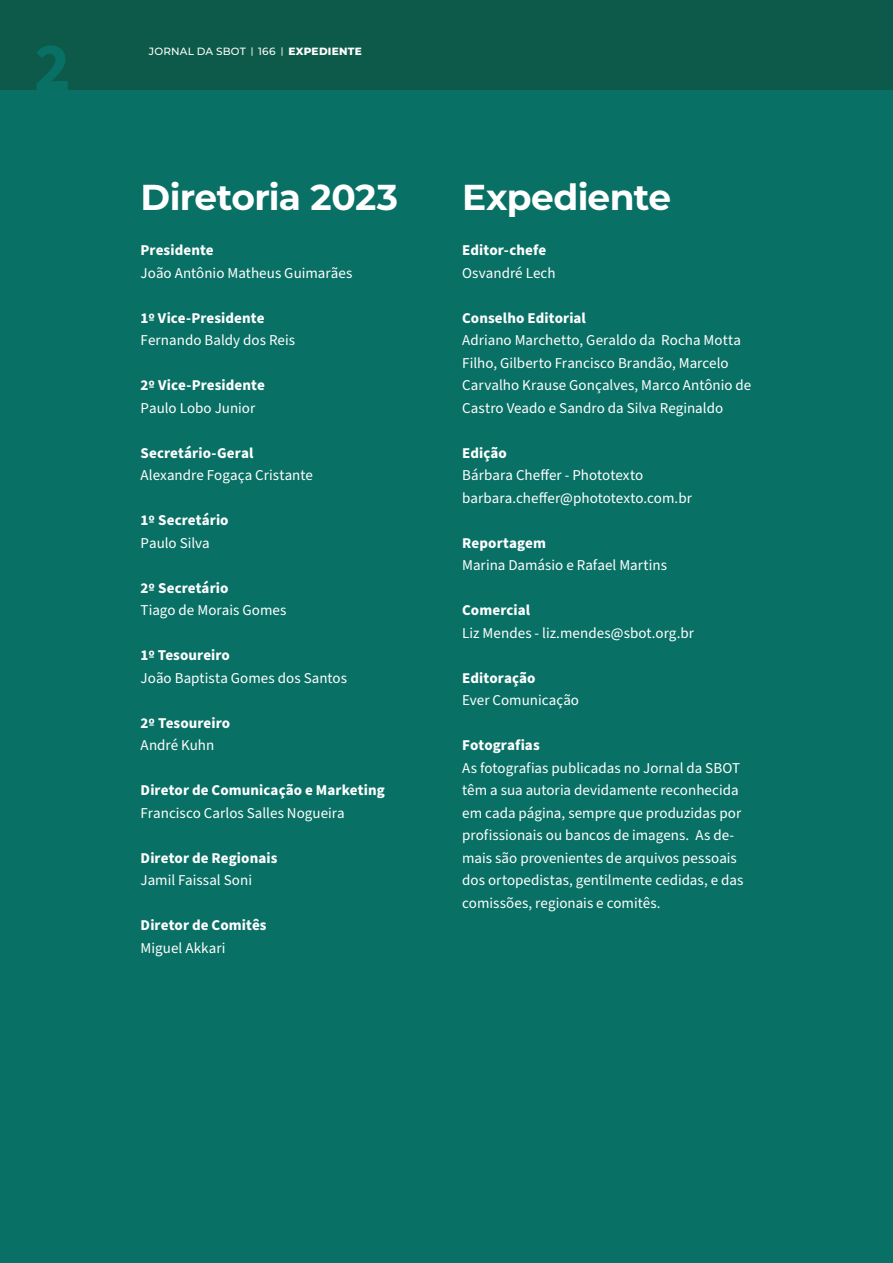
<style>
.page{position:relative;width:893px;height:1263px;background:#097065}
.page>*{position:absolute;margin:0;border:0;box-sizing:border-box;transform-origin:0 0}
.t1{font:700 69px "Source Sans Pro";color:#097065}
.t2{font:700 36px "Montserrat";letter-spacing:-.02em;color:#fff}
.t3{font:15px/22.5px "Source Sans Pro";color:#fff}
.t4{font:700 15px/22.5px "Source Sans Pro";letter-spacing:.005em;color:#fff}
.t5{font:500 10.5px "Montserrat";letter-spacing:.02em;color:#fff}
.s1{font-size:9px}
.s2{font-weight:800}
.s3{font-weight:700}
.s4{font-family:"Calibri";font-weight:700}
.s5{font-family:"Calibri"}
.s6{font-weight:400}
</style>
<div class="page">
<div style="left:0;top:0;width:893px;height:90px;background:#0d5a4b"></div>
<h1 class="t1" style="left:34px;top:20px;width:38px">2</h1>
<p class="t5" style="left:149px;top:44px;width:214px">JORNAL DA SBOT <span class="s1">|</span> 166 <span class="s1">|</span> <span class="s2">EXPEDIENTE</span></p>
<h2 class="t2" style="left:141px;top:171px;width:259px">Diretoria 2023</h2>
<p class="t4" style="left:141px;top:239px;width:75px">Presidente</p>
<p class="t3" style="left:141px;top:262px;width:213px">João Antônio Matheus Guimarães</p>
<p class="t3" style="left:141px;top:307px;width:156px"><span class="s3">1</span><span class="s4">º</span> <span class="s3">Vice-Presidente<br></span>Fernando Baldy dos Reis</p>
<p class="t4" style="left:141px;top:374px;width:126px">2<span class="s5">º</span> Vice-Presidente<br><span class="s6">Paulo Lobo Junior</span></p>
<p class="t4" style="left:141px;top:442px;width:114px">Secretário-Geral</p>
<p class="t3" style="left:141px;top:464px;width:174px">Alexandre Fogaça Cristante</p>
<p class="t4" style="left:141px;top:509px;width:90px">1<span class="s5">º</span> Secretário<br><span class="s6">Paulo Silva</span></p>
<p class="t3" style="left:141px;top:577px;width:147px"><span class="s3">2</span><span class="s4">º</span> <span class="s3">Secretário<br></span>Tiago de Morais Gomes</p>
<p class="t3" style="left:141px;top:644px;width:208px"><span class="s3">1</span><span class="s4">º</span> <span class="s3">Tesoureiro<br></span>João Baptista Gomes dos Santos</p>
<p class="t4" style="left:141px;top:712px;width:91px">2<span class="s5">º</span> Tesoureiro<br><span class="s6">André Kuhn</span></p>
<p class="t4" style="left:141px;top:779px;width:246px">Diretor de Comunicação e Marketing</p>
<p class="t3" style="left:141px;top:802px;width:206px">Francisco Carlos Salles Nogueira</p>
<p class="t4" style="left:141px;top:847px;width:138px">Diretor de Regionais</p>
<p class="t3" style="left:141px;top:869px;width:113px">Jamil Faissal Soni</p>
<p class="t4" style="left:141px;top:914px;width:127px">Diretor de Comitês</p>
<p class="t3" style="left:141px;top:937px;width:86px">Miguel Akkari</p>
<h2 class="t2" style="left:462px;top:171px;width:210px">Expediente</h2>
<p class="t4" style="left:462px;top:239px;width:85px">Editor-chefe</p>
<p class="t3" style="left:462px;top:262px;width:95px">Osvandré Lech</p>
<p class="t4" style="left:462px;top:307px;width:125px">Conselho Editorial</p>
<p class="t3" style="left:462px;top:329px;width:291px">Adriano Marchetto, Geraldo da Rocha Motta Filho, Gilberto Francisco Brandão, Marcelo Carvalho Krause Gonçalves, Marco Antônio de Castro Veado e Sandro da Silva Reginaldo</p>
<p class="t4" style="left:462px;top:442px;width:46px">Edição</p>
<p class="t3" style="left:462px;top:464px;width:231px">Bárbara Cheffer - Phototexto barbara.cheffer@phototexto.com.br</p>
<p class="t4" style="left:462px;top:532px;width:85px">Reportagem</p>
<p class="t3" style="left:462px;top:554px;width:206px">Marina Damásio e Rafael Martins</p>
<p class="t4" style="left:462px;top:599px;width:69px">Comercial</p>
<p class="t3" style="left:462px;top:622px;width:233px">Liz Mendes - liz.mendes@sbot.org.br</p>
<p class="t4" style="left:462px;top:667px;width:75px">Editoração</p>
<p class="t3" style="left:462px;top:689px;width:118px">Ever Comunicação</p>
<p class="t4" style="left:462px;top:734px;width:79px">Fotografias</p>
<p class="t3" style="left:462px;top:757px;width:283px">As fotografias publicadas no Jornal da SBOT têm a sua autoria devidamente reconhecida em cada página, sempre que produzidas por profissionais ou bancos de imagens. As de&shy;mais são provenientes de arquivos pessoais dos ortopedistas, gentilmente cedidas, e das comissões, regionais e comitês.</p>
</div>
